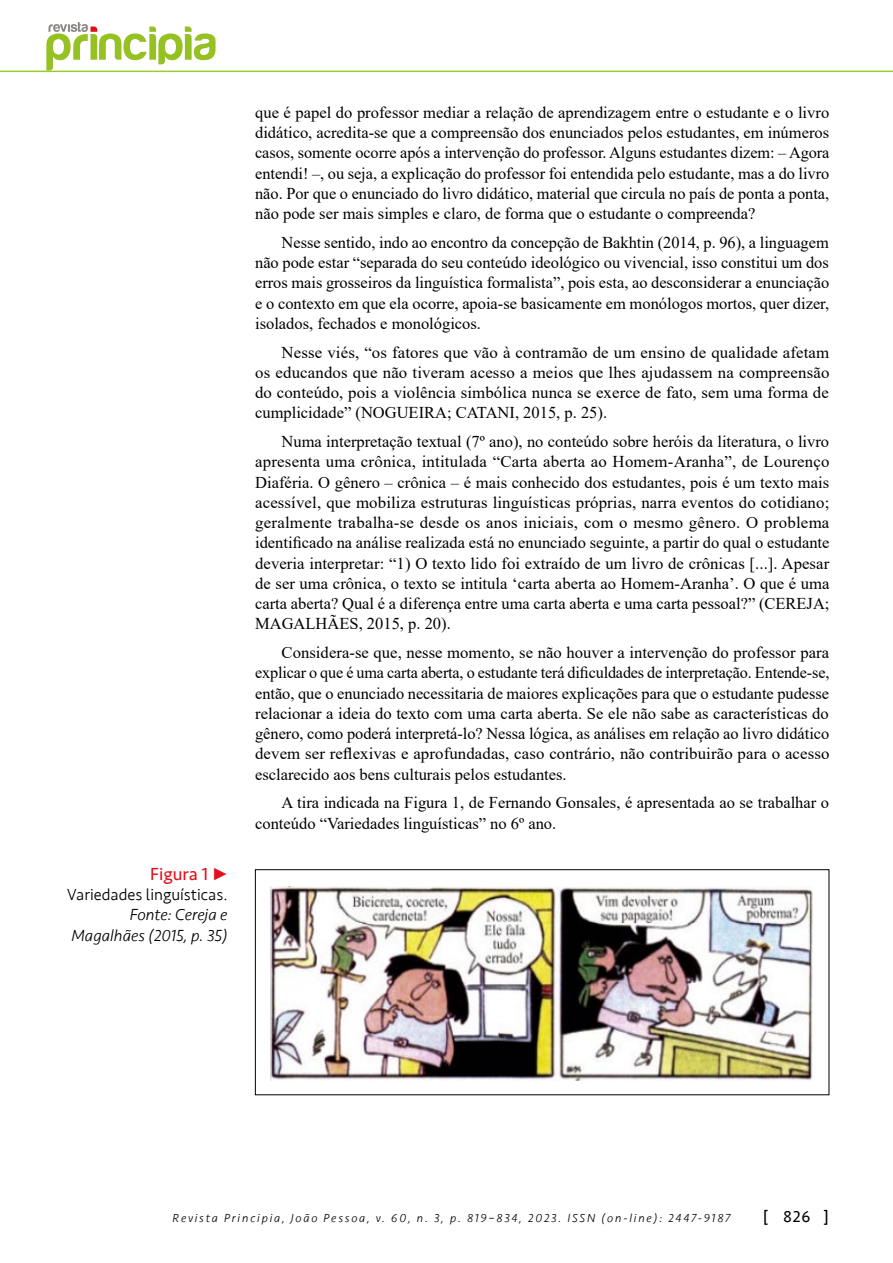
<style>
.page{position:relative;width:893px;height:1263px;background:#fff}
.page>*{position:absolute;margin:0;border:0;box-sizing:border-box;transform-origin:0 0}
.t1{font:18px "Seravek";color:#e2101a}
.t2{font:16.5px/20.2px "Times New Roman";color:#000;text-align:justify}
.t3{font:italic 300 16.5px/20.2px "Seravek";color:#000;text-align:right}
.t4{font:300 16.5px "Seravek";color:#000}
.t5{font:16.5px "Seravek";color:#000}
.t6{font:italic 300 12px "Seravek";letter-spacing:.15em;color:#000}
</style>
<div class="page">
<hr style="left:0;top:71px;width:893px;height:1px;background:#9c3">
<img style="left:271px;top:886px;width:541px;height:194px">
<div style="left:255px;top:869px;width:574px;height:226px;border:1px solid #000"></div>
<svg style="left:46px;top:22px;width:170px;height:49px"></svg>
<p class="t1" style="left:150px;top:860px;width:79px">Figura 1 •</p>
<p class="t4" style="left:67px;top:885px;width:162px">Variedades linguísticas.</p>
<p class="t3" style="left:72px;top:905px;width:157px">Fonte: Cereja e<br>Magalhães (2015, p. 35)</p>
<p class="t2" style="left:255px;top:102px;width:576px">que é papel do professor mediar a relação de aprendizagem entre o estudante e o livro didático, acredita-se que a compreensão dos enunciados pelos estudantes, em inúmeros casos, somente ocorre após a intervenção do professor. Alguns estudantes dizem: – Agora entendi! –, ou seja, a explicação do professor foi entendida pelo estudante, mas a do livro não. Por que o enunciado do livro didático, material que circula no país de ponta a ponta, não pode ser mais simples e claro, de forma que o estudante o compreenda?</p>
<p class="t2" style="left:255px;top:232px;width:576px;text-indent:26px">Nesse sentido, indo ao encontro da concepção de Bakhtin (2014, p. 96), a linguagem não pode estar “separada do seu conteúdo ideológico ou vivencial, isso constitui um dos erros mais grosseiros da linguística formalista”, pois esta, ao desconsiderar a enunciação e o contexto em que ela ocorre, apoia-se basicamente em monólogos mortos, quer dizer, isolados, fechados e monológicos.</p>
<p class="t2" style="left:255px;top:341px;width:576px;text-indent:26px">Nesse viés, “os fatores que vão à contramão de um ensino de qualidade afetam os educandos que não tiveram acesso a meios que lhes ajudassem na compreensão do conteúdo, pois a violência simbólica nunca se exerce de fato, sem uma forma de cumplicidade” (NOGUEIRA; CATANI, 2015, p. 25).</p>
<p class="t2" style="left:255px;top:431px;width:576px;text-indent:26px">Numa interpretação textual (7º ano), no conteúdo sobre heróis da literatura, o livro apresenta uma crônica, intitulada “Carta aberta ao Homem-Aranha”, de Lourenço Diaféria. O gênero – crônica – é mais conhecido dos estudantes, pois é um texto mais acessível, que mobiliza estruturas linguísticas próprias, narra eventos do cotidiano; geralmente trabalha-se desde os anos iniciais, com o mesmo gênero. O problema identificado na análise realizada está no enunciado seguinte, a partir do qual o estudante deveria interpretar: “1) O texto lido foi extraído de um livro de crônicas [...]. Apesar de ser uma crônica, o texto se intitula ‘carta aberta ao Homem-Aranha’. O que é uma carta aberta? Qual é a diferença entre uma carta aberta e uma carta pessoal?” (CEREJA; MAGALHÃES, 2015, p. 20).</p>
<p class="t2" style="left:255px;top:642px;width:576px;text-indent:26px">Considera-se que, nesse momento, se não houver a intervenção do professor para explicar o que é uma carta aberta, o estudante terá dificuldades de interpretação. Entende-se, então, que o enunciado necessitaria de maiores explicações para que o estudante pudesse relacionar a ideia do texto com uma carta aberta. Se ele não sabe as características do gênero, como poderá interpretá-lo? Nessa lógica, as análises em relação ao livro didático devem ser reflexivas e aprofundadas, caso contrário, não contribuirão para o acesso esclarecido aos bens culturais pelos estudantes.</p>
<p class="t2" style="left:255px;top:792px;width:576px;text-indent:26px">A tira indicada na Figura 1, de Fernando Gonsales, é apresentada ao se trabalhar o conteúdo “Variedades linguísticas” no 6º ano.</p>
<p class="t6" style="left:173px;top:1211px;width:559px">Revista Principia, João Pessoa, v. 60, n. 3, p. 819–834, 2023. ISSN (on-line): 2447-9187</p>
<p class="t5" style="left:763px;top:1204px;width:68px">[ 826 ]</p>
</div>
